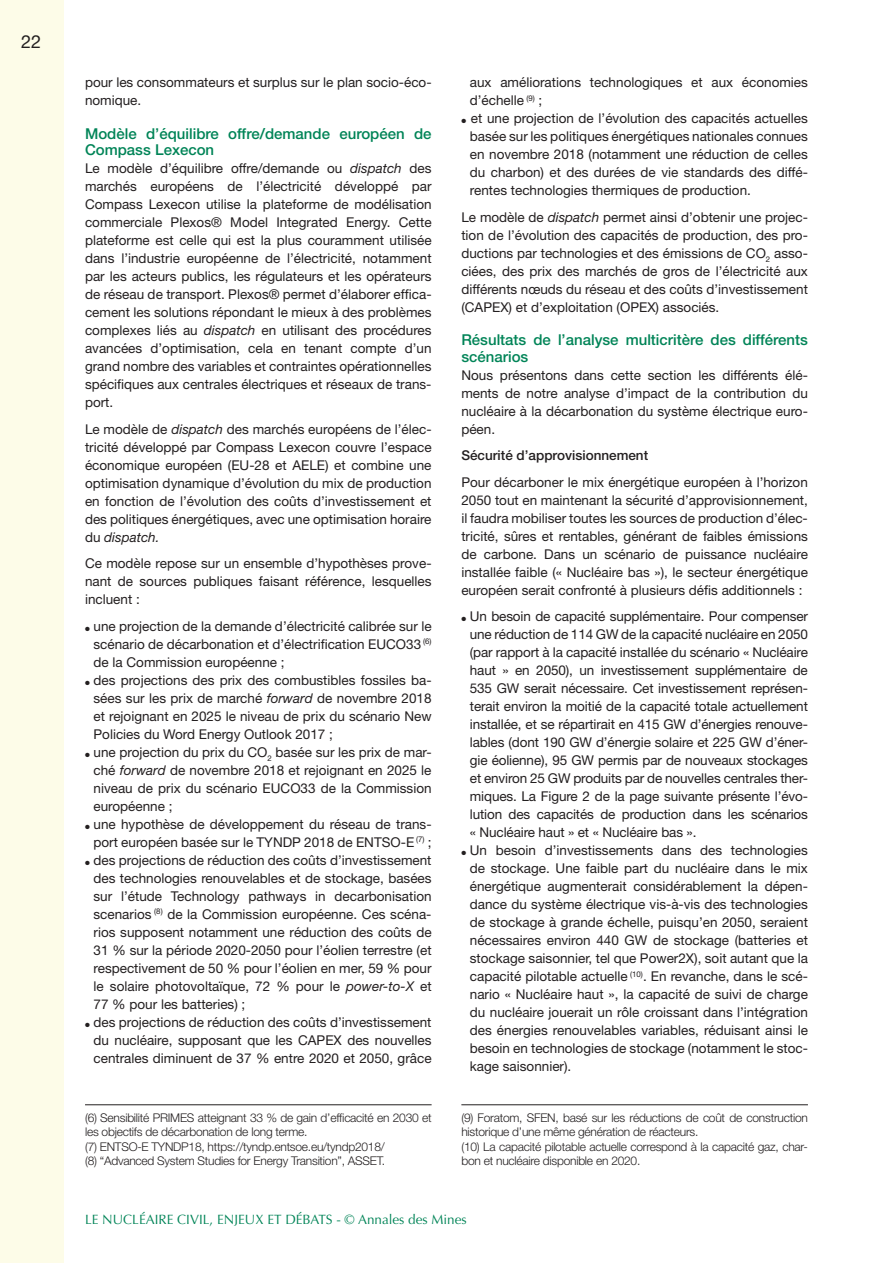
<style>
.page{position:relative;width:893px;height:1263px;background:#fff}
.page>*{position:absolute;margin:0;border:0;box-sizing:border-box;transform-origin:0 0}
.t1{font:18px "Helvetica Neue";color:#231f20}
.inter2_vert{font:500 15px/16.5px "Helvetica Neue";color:#008457}
.texte_courant{font:13.5px/18px "Helvetica Neue";color:#231f20;text-align:justify}
.t2{font:13.5px "Optima";color:#008457}
.texte_courant-2{font:500 13.5px "Helvetica Neue";color:#231f20}
.légende{font:300 12px/14.4px "Helvetica Neue";letter-spacing:-.02em;color:#231f20}
.s1{font-style:italic}
</style>
<div class="page">
<div style="left:0;top:0;width:64px;height:1263px;background:#fdfce8"></div>
<hr style="left:85px;top:1104px;width:347px;height:1px;background:#231f20">
<hr style="left:461px;top:1104px;width:347px;height:1px;background:#231f20">
<p class="t1" style="left:21px;top:31px;width:22px">22</p>
<p class="texte_courant" style="left:85px;top:73px;width:348px">pour les consommateurs et surplus sur le plan socio-éco&shy;nomique.</p>
<p class="inter2_vert" style="left:85px;top:125px;width:348px">Modèle d’équilibre offre/demande européen de<br>Compass Lexecon</p>
<p class="texte_courant" style="left:85px;top:159px;width:348px">Le modèle d’équilibre offre/demande ou <span class="s1">dispatch</span> des marchés européens de l’électricité développé par Compass Lexecon utilise la plateforme de modélisation commerciale Plexos® Model Integrated Energy. Cette plateforme est celle qui est la plus couramment utilisée dans l’industrie européenne de l’électricité, notamment par les acteurs publics, les régulateurs et les opérateurs de réseau de transport. Plexos® permet d’élaborer effica&shy;cement les solutions répondant le mieux à des problèmes complexes liés au <span class="s1">dispatch</span> en utilisant des procédures avancées d’optimisation, cela en tenant compte d’un grand nombre des variables et contraintes opérationnelles spécifiques aux centrales électriques et réseaux de trans&shy;port.</p>
<p class="texte_courant" style="left:85px;top:420px;width:348px">Le modèle de <span class="s1">dispatch</span> des marchés européens de l’élec&shy;tricité développé par Compass Lexecon couvre l’espace économique européen (EU-28 et AELE) et combine une optimisation dynamique d’évolution du mix de production en fonction de l’évolution des coûts d’investissement et des politiques énergétiques, avec une optimisation horaire du <span class="s1">dispatch.</span></p>
<p class="texte_courant" style="left:85px;top:554px;width:348px">Ce modèle repose sur un ensemble d’hypothèses prove&shy;nant de sources publiques faisant référence, lesquelles incluent :</p>
<p class="texte_courant" style="left:94px;top:617px;width:340px;text-indent:-9px">● une projection de la demande d’électricité calibrée sur le scénario de décarbonation et d’électrification EUCO33 <sup>(6) </sup>de la Commission européenne ;</p>
<p class="texte_courant" style="left:94px;top:671px;width:340px;text-indent:-9px">● des projections des prix des combustibles fossiles ba&shy;sées sur les prix de marché <span class="s1">forward</span> de novembre 2018 et rejoignant en 2025 le niveau de prix du scénario New Policies du Word Energy Outlook 2017 ;</p>
<p class="texte_courant" style="left:94px;top:743px;width:340px;text-indent:-9px">● une projection du prix du CO<sub>2</sub> basée sur les prix de mar&shy;ché <span class="s1">forward</span> de novembre 2018 et rejoignant en 2025 le niveau de prix du scénario EUCO33 de la Commission européenne ;</p>
<p class="texte_courant" style="left:85px;top:815px;width:348px;text-align:right">● une hypothèse de développement du réseau de trans&shy;port européen basée sur le TYNDP 2018 de ENTSO-E <sup>(7)</sup> ;</p>
<p class="texte_courant" style="left:94px;top:851px;width:340px;text-indent:-8px">● des projections de réduction des coûts d’investissement des technologies renouvelables et de stockage, basées sur l’étude Technology pathways in decarbonisation scenarios <sup>(8)</sup> de la Commission européenne. Ces scéna&shy;rios supposent notamment une réduction des coûts de 31 % sur la période 2020-2050 pour l’éolien terrestre (et respectivement de 50 % pour l’éolien en mer, 59 % pour le solaire photovoltaïque, 72 % pour le <span class="s1">power-to-X</span> et 77 % pour les batteries) ;</p>
<p class="texte_courant" style="left:94px;top:1013px;width:340px;text-indent:-9px">● des projections de réduction des coûts d’investissement du nucléaire, supposant que les CAPEX des nouvelles centrales diminuent de 37 % entre 2020 et 2050, grâce</p>
<p class="légende" style="left:85px;top:1110px;width:348px">(6) Sensibilité PRIMES atteignant 33 % de gain d’efficacité en 2030 et les objectifs de décarbonation de long terme.</p>
<p class="légende" style="left:85px;top:1139px;width:301px">(7) ENTSO-E TYNDP18, https://tyndp.entsoe.eu/tyndp2018/</p>
<p class="légende" style="left:85px;top:1153px;width:302px">(8) “Advanced System Studies for Energy Transition”, ASSET.</p>
<p class="texte_courant" style="left:470px;top:73px;width:340px">aux améliorations technologiques et aux économies d’échelle <sup>(9)</sup> ;</p>
<p class="texte_courant" style="left:470px;top:109px;width:340px;text-indent:-9px">● et une projection de l’évolution des capacités actuelles basée sur les politiques énergétiques nationales connues en novembre 2018 (notamment une réduction de celles du charbon) et des durées de vie standards des diffé&shy;rentes technologies thermiques de production.</p>
<p class="texte_courant" style="left:461px;top:208px;width:348px">Le modèle de <span class="s1">dispatch</span> permet ainsi d’obtenir une projec&shy;tion de l’évolution des capacités de production, des pro&shy;ductions par technologies et des émissions de CO<sub>2</sub> asso&shy;ciées, des prix des marchés de gros de l’électricité aux différents nœuds du réseau et des coûts d’investissement (CAPEX) et d’exploitation (OPEX) associés.</p>
<p class="inter2_vert" style="left:461px;top:331px;width:348px">Résultats de l’analyse multicritère des différents scénarios</p>
<p class="texte_courant" style="left:461px;top:366px;width:348px">Nous présentons dans cette section les différents élé&shy;ments de notre analyse d’impact de la contribution du nucléaire à la décarbonation du système électrique euro&shy;péen.</p>
<p class="texte_courant-2" style="left:461px;top:447px;width:188px">Sécurité d’approvisionnement</p>
<p class="texte_courant" style="left:461px;top:473px;width:348px">Pour décarboner le mix énergétique européen à l’horizon 2050 tout en maintenant la sécurité d’approvisionnement, il faudra mobiliser toutes les sources de production d’élec&shy;tricité, sûres et rentables, générant de faibles émissions de carbone. Dans un scénario de puissance nucléaire installée faible (« Nucléaire bas »), le secteur énergétique européen serait confronté à plusieurs défis additionnels :</p>
<p class="texte_courant" style="left:470px;top:607px;width:340px;text-indent:-9px">● Un besoin de capacité supplémentaire. Pour compenser une réduction de 114 GW de la capacité nucléaire en 2050 (par rapport à la capacité installée du scénario « Nucléaire haut » en 2050), un investissement supplémentaire de 535 GW serait nécessaire. Cet investissement représen&shy;terait environ la moitié de la capacité totale actuellement installée, et se répartirait en 415 GW d’énergies renouve&shy;lables (dont 190 GW d’énergie solaire et 225 GW d’éner&shy;gie éolienne), 95 GW permis par de nouveaux stockages et environ 25 GW produits par de nouvelles centrales ther&shy;miques. La Figure 2 de la page suivante présente l’évo&shy;lution des capacités de production dans les scénarios « Nucléaire haut » et « Nucléaire bas ».</p>
<p class="texte_courant" style="left:470px;top:841px;width:340px;text-indent:-9px">● Un besoin d’investissements dans des technologies de stockage. Une faible part du nucléaire dans le mix énergétique augmenterait considérablement la dépen&shy;dance du système électrique vis-à-vis des technologies de stockage à grande échelle, puisqu’en 2050, seraient nécessaires environ 440 GW de stockage (batteries et stockage saisonnier, tel que Power2X), soit autant que la capacité pilotable actuelle <sup>(10)</sup>. En revanche, dans le scé&shy;nario « Nucléaire haut », la capacité de suivi de charge du nucléaire jouerait un rôle croissant dans l’intégration des énergies renouvelables variables, réduisant ainsi le besoin en technologies de stockage (notamment le stoc&shy;kage saisonnier).</p>
<p class="légende" style="left:461px;top:1110px;width:348px">(9) Foratom, SFEN, basé sur les réductions de coût de construction historique d’une même génération de réacteurs.</p>
<p class="légende" style="left:461px;top:1139px;width:348px">(10) La capacité pilotable actuelle correspond à la capacité gaz, char&shy;bon et nucléaire disponible en 2020.</p>
<p class="t2" style="left:85px;top:1212px;width:383px">LE NUCLÉAIRE CIVIL, ENJEUX ET DÉBATS - © Annales des Mines</p>
</div>
